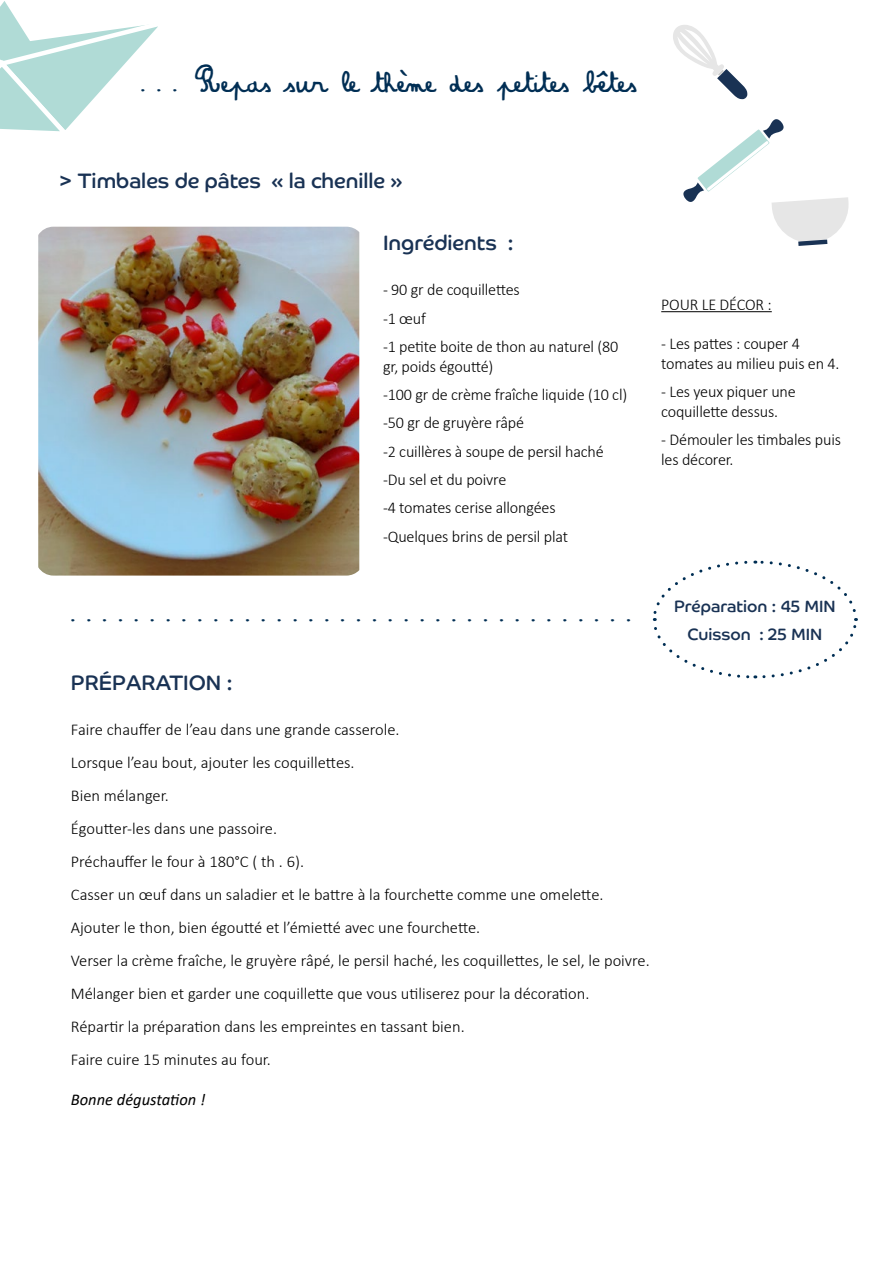
<style>
.page{position:relative;width:893px;height:1263px;background:#fff}
.page>*{position:absolute;margin:0;border:0;box-sizing:border-box;transform-origin:0 0}
.t1{font:30px "Amandine";color:#002e54}
.t2{font:21px "Co Headline Corp";color:#193254}
.t3{font:300 16.5px/33px "Calibri";letter-spacing:-.01em;color:#000}
.t4{font:16.5px/27.3px "Co Headline Corp";color:#193254;text-align:center}
.t5{font:italic 16.5px "Calibri";color:#000}
</style>
<div class="page">
<svg style="left:673px;top:25px;width:74px;height:74px"></svg>
<svg style="left:683px;top:119px;width:166px;height:127px"></svg>
<svg style="left:0;top:1px;width:158px;height:131px"></svg>
<img style="left:38px;top:227px;width:321px;height:349px">
<hr style="left:661px;top:311px;width:111px;height:1px;background:#000">
<svg style="left:652px;top:560px;width:206px;height:119px"></svg>
<h1 class="t1" style="left:132px;top:61px;width:505px">... Repas sur le thème des petites bêtes</h1>
<p class="t2" style="left:59px;top:168px;width:345px">&gt; Timbales de pâtes « la chenille »</p>
<p class="t2" style="left:383px;top:230px;width:132px">Ingrédients :</p>
<p class="t3" style="left:383px;top:276px;width:237px;line-height:28.3px">- 90 gr de coquillettes<br>-1 œuf<br>-1 petite boite de thon au naturel (80</p>
<p class="t3" style="left:383px;top:352px;width:246px;line-height:28.3px">gr, poids égoutté)<br>-100 gr de crème fraîche liquide (10 cl) -50 gr de gruyère râpé<br>-2 cuillères à soupe de persil haché -Du sel et du poivre<br>-4 tomates cerise allongées<br>-Quelques brins de persil plat</p>
<p class="t3" style="left:661px;top:287px;width:112px">POUR LE DÉCOR :</p>
<p class="t3" style="left:661px;top:334px;width:180px;line-height:19.8px">- Les pattes : couper 4 tomates au milieu puis en 4.</p>
<p class="t3" style="left:661px;top:382px;width:136px;line-height:19.8px">- Les yeux piquer une coquillette dessus.</p>
<p class="t3" style="left:661px;top:430px;width:181px;line-height:19.8px">- Démouler les timbales puis les décorer.</p>
<h1 class="t1" style="left:62px;top:591px;width:573px">....................................</h1>
<p class="t2" style="left:71px;top:670px;width:164px">PRÉPARATION :</p>
<p class="t3" style="left:71px;top:713px;width:580px">Faire chauffer de l’eau dans une grande casserole.<br>Lorsque l’eau bout, ajouter les coquillettes.<br>Bien mélanger.<br>Égoutter-les dans une passoire.<br>Préchauffer le four à 180°C ( th . 6).<br>Casser un œuf dans un saladier et le battre à la fourchette comme une omelette.<br>Ajouter le thon, bien égoutté et l’émietté avec une fourchette.<br>Verser la crème fraîche, le gruyère râpé, le persil haché, les coquillettes, le sel, le poivre.<br>Mélanger bien et garder une coquillette que vous utiliserez pour la décoration.<br>Répartir la préparation dans les empreintes en tassant bien.<br>Faire cuire 15 minutes au four.</p>
<p class="t5" style="left:71px;top:1088px;width:136px">Bonne dégustation !</p>
<p class="t4" style="left:674px;top:593px;width:163px">Préparation : 45 MIN<br>Cuisson : 25 MIN</p>
</div>
